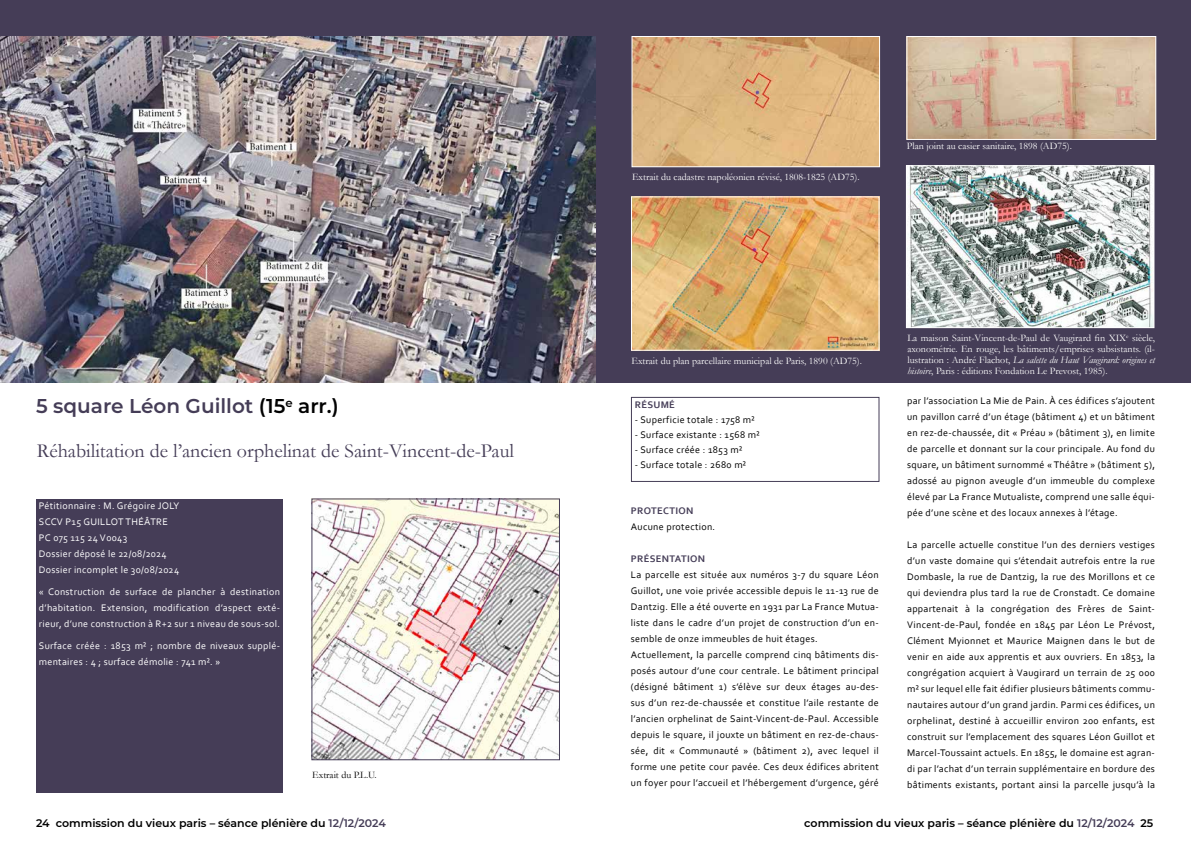
<style>
.page{position:relative;width:1191px;height:842px;background:#fff}
.page>*{position:absolute;margin:0;border:0;box-sizing:border-box;transform-origin:0 0}
.t1{font:20px "Garamond";color:#453d57}
.t2{font:600 20px "Montserrat";color:#453d57}
.t3{font:600 11px "Montserrat";color:#000}
.t4{font:10px/16px "Corbel";letter-spacing:.03em;color:#000;text-align:justify}
.t5{font:10px/11px "Garamond";color:#fff;text-align:justify}
.t6{font:10px/16px "Corbel";letter-spacing:.03em;color:#fff}
.t7{font:700 10px "Corbel";letter-spacing:.03em;color:#453d57}
.t8{font:10px "Garamond";color:#000}
.s1{color:#000}
.s2{font-style:italic}
.s3{color:#453d57}
</style>
<div class="page">
<div style="left:595px;top:0;width:596px;height:383px;background:#453d57"></div>
<div style="left:0;top:0;width:595px;height:383px;background:#453d57"></div>
<div style="left:36px;top:499px;width:247px;height:294px;background:#453d57"></div>
<img style="left:313px;top:500px;width:245px;height:258px">
<div style="left:311px;top:498px;width:249px;height:262px;border:1px solid #453d57"></div>
<img style="left:0;top:36px;width:595px;height:347px">
<div style="left:631px;top:397px;width:248px;height:85px;border:1px solid #453d57"></div>
<img style="left:633px;top:198px;width:244px;height:151px">
<div style="left:631px;top:196px;width:248px;height:155px;border:1px solid #fff"></div>
<img style="left:908px;top:167px;width:244px;height:159px">
<div style="left:906px;top:165px;width:248px;height:163px;border:1px solid #fff"></div>
<img style="left:633px;top:38px;width:245px;height:127px">
<div style="left:631px;top:36px;width:249px;height:131px;border:1px solid #fff"></div>
<img style="left:908px;top:38px;width:246px;height:100px">
<div style="left:906px;top:36px;width:250px;height:104px;border:1px solid #fff"></div>
<h1 class="t2" style="left:36px;top:392px;width:304px">5 square Léon Guillot <span class="s1">(15</span><sup>e</sup> <span class="s1">arr.)</span></h1>
<h1 class="t1" style="left:37px;top:437px;width:479px">Réhabilitation de l’ancien orphelinat de Saint-Vincent-de-Paul</h1>
<p class="t6" style="left:39px;top:498px;width:142px">Pétitionnaire : M. Grégoire JOLY<br>SCCV P15 GUILLOT THÉÂTRE<br>PC 075 115 24 V0043<br>Dossier déposé le 22/08/2024<br>Dossier incomplet le 30/08/2024</p>
<p class="t6" style="left:39px;top:583px;width:243px;text-align:justify">« Construction de surface de plancher à destination d’habitation. Extension, modification d’aspect exté&shy;rieur, d’une construction à R+2 sur 1 niveau de sous-sol.</p>
<p class="t6" style="left:39px;top:637px;width:243px">Surface créée : 1853 m² ; nombre de niveaux supplé&shy;mentaires : 4 ; surface démolie : 741 m². »</p>
<p class="t8" style="left:312px;top:768px;width:66px">Extrait du P.L.U.</p>
<p class="t5" style="left:632px;top:171px;width:229px">Extrait du cadastre napoléonien révisé, 1808-1825 (AD75).</p>
<p class="t5" style="left:907px;top:141px;width:166px">Plan joint au casier sanitaire, 1898 (AD75).</p>
<p class="t5" style="left:631px;top:355px;width:232px">Extrait du plan parcellaire municipal de Paris, 1890 (AD75).</p>
<p class="t7" style="left:635px;top:399px;width:42px">RÉSUMÉ</p>
<p class="t4" style="left:635px;top:412px;width:121px">- Superficie totale : 1758 m²</p>
<p class="t4" style="left:635px;top:427px;width:126px">- Surface existante : 1568 m²</p>
<p class="t4" style="left:635px;top:442px;width:109px">- Surface créée : 1853 m²</p>
<p class="t4" style="left:635px;top:457px;width:113px">- Surface totale : 2680 m²</p>
<p class="t7" style="left:631px;top:504px;width:64px">PROTECTION</p>
<p class="t4" style="left:631px;top:518px;width:86px">Aucune protection.</p>
<p class="t7" style="left:631px;top:552px;width:76px">PRÉSENTATION</p>
<p class="t4" style="left:631px;top:566px;width:249px;text-align:left">La parcelle est située aux numéros 3-7 du square Léon Guillot, une voie privée accessible depuis le 11-13 rue de Dantzig. Elle a été ouverte en 1931 par La France Mutua&shy;liste dans le cadre d’un projet de construction d’un en&shy;semble de onze immeubles de huit étages.<br>Actuellement, la parcelle comprend cinq bâtiments dis&shy;posés autour d’une cour centrale. Le bâtiment principal (désigné bâtiment 1) s’élève sur deux étages au-des&shy;sus d’un rez-de-chaussée et constitue l’aile restante de l’ancien orphelinat de Saint-Vincent-de-Paul. Accessible depuis le square, il jouxte un bâtiment en rez-de-chaus&shy;sée, dit « Communauté » (bâtiment 2), avec lequel il forme une petite cour pavée. Ces deux édifices abritent un foyer pour l’accueil et l’hébergement d’urgence, géré</p>
<p class="t5" style="left:907px;top:332px;width:249px">La maison Saint-Vincent-de-Paul de Vaugirard fin XIX<sup>e</sup> siècle, axonométrie. En rouge, les bâtiments/emprises subsistants. (il&shy;lustration : André Flachot, <span class="s2">La salette du Haut Vaugirard: origines et histoire</span>, Paris : éditions Fondation Le Prevost, 1985).</p>
<p class="t4" style="left:907px;top:393px;width:249px">par l’association La Mie de Pain. À ces édifices s’ajoutent un pavillon carré d’un étage (bâtiment 4) et un bâtiment en rez-de-chaussée, dit « Préau » (bâtiment 3), en limite de parcelle et donnant sur la cour principale. Au fond du square, un bâtiment surnommé « Théâtre » (bâtiment 5), adossé au pignon aveugle d’un immeuble du complexe élevé par La France Mutualiste, comprend une salle équi&shy;pée d’une scène et des locaux annexes à l’étage.</p>
<p class="t4" style="left:907px;top:537px;width:249px">La parcelle actuelle constitue l’un des derniers vestiges d’un vaste domaine qui s’étendait autrefois entre la rue Dombasle, la rue de Dantzig, la rue des Morillons et ce qui deviendra plus tard la rue de Cronstadt. Ce domaine appartenait à la congrégation des Frères de Saint-Vincent-de-Paul, fondée en 1845 par Léon Le Prévost, Clément Myionnet et Maurice Maignen dans le but de venir en aide aux apprentis et aux ouvriers. En 1853, la congrégation acquiert à Vaugirard un terrain de 25 000 m² sur lequel elle fait édifier plusieurs bâtiments commu&shy;nautaires autour d’un grand jardin. Parmi ces édifices, un orphelinat, destiné à accueillir environ 200 enfants, est construit sur l’emplacement des squares Léon Guillot et Marcel-Toussaint actuels. En 1855, le domaine est agran&shy;di par l’achat d’un terrain supplémentaire en bordure des bâtiments existants, portant ainsi la parcelle jusqu’à la</p>
<p class="t3" style="left:36px;top:815px;width:351px">24 commission du vieux paris – séance plénière du <span class="s3">12/12/2024</span></p>
<p class="t3" style="left:804px;top:815px;width:350px">commission du vieux paris – séance plénière du <span class="s3">12/12/2024</span> 25</p>
</div>
